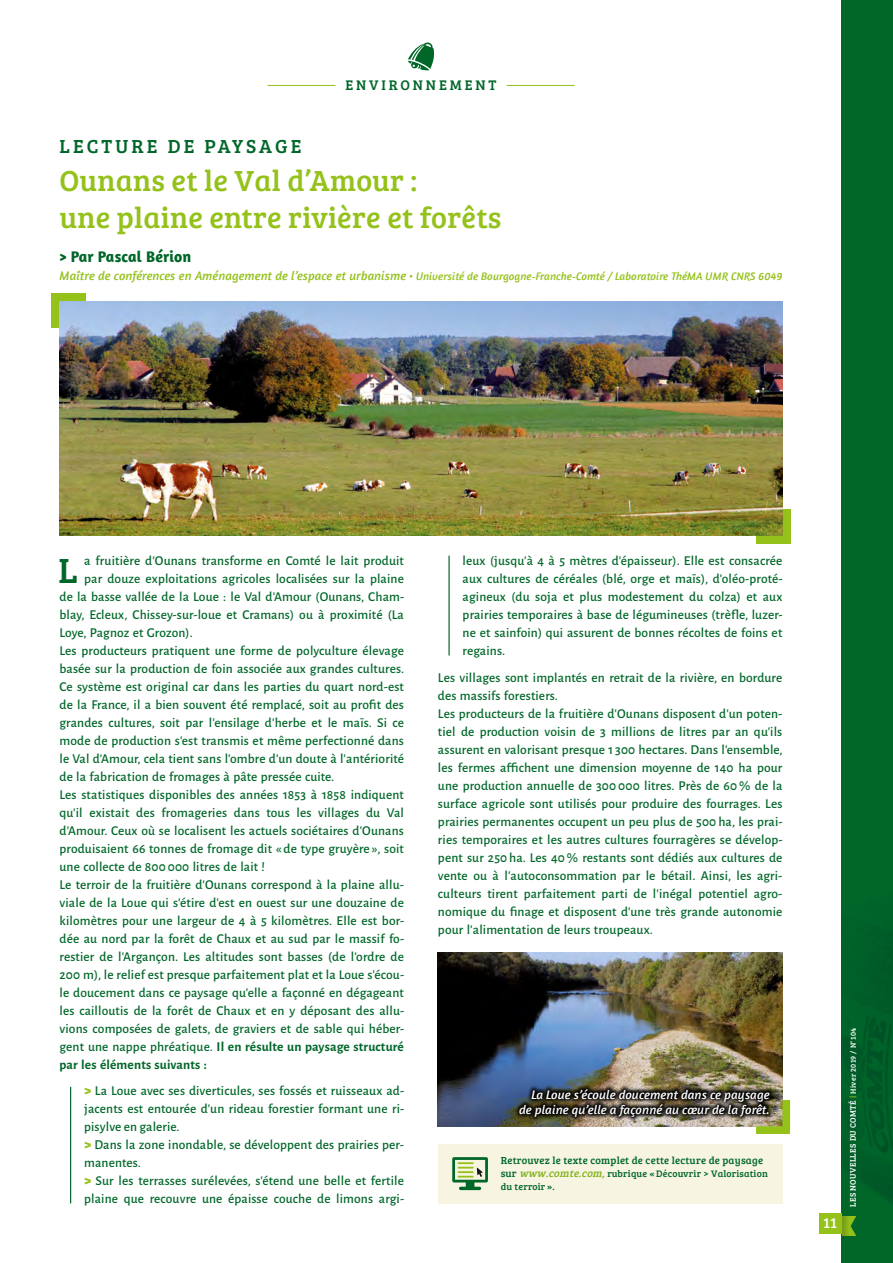
<style>
.page{position:relative;width:893px;height:1263px;background:#fff}
.page>*{position:absolute;margin:0;border:0;box-sizing:border-box;transform-origin:0 0}
.t1{font:36px "Bree Serif";color:#006729}
.t2{font:30px "Bree Serif";letter-spacing:.01em;color:#94c11a}
.t3{font:19.5px "Bree Serif";letter-spacing:.16em;color:#006729}
.t4{font:700 15.75px "Amaranth";letter-spacing:.01em;color:#006729}
.t5{font:14.85px "Bree Serif";color:#fff}
.t6{font:14.4px "Bree Serif";letter-spacing:.2em;color:#006729}
.t7{font:500 13.5px/18px "Alegreya Sans";letter-spacing:.01em;color:#006729;text-align:justify}
.t8{font:italic 12.75px "Amaranth";letter-spacing:.01em;color:#fff}
.t9{font:italic 11.25px "Amaranth";letter-spacing:.01em;color:#94c11a}
.t10{font:10.5px "Bree Serif";letter-spacing:.02em;color:#006729}
.t11{font:9.75px/12.8px "Bree Serif";letter-spacing:.02em;color:#006729}
.t12{font:8.25px "Bree Serif";letter-spacing:.04em;color:#fff}
.s1{font-size:12.75px}
.s2{font-size:12px}
.s3{font-weight:700}
.s4{font-weight:900;font-size:15px;color:#94c11a}
.s5{font-size:10.5px}
.s6{font-style:italic;font-size:10.8px;color:#83b31e}
.s7{font-size:8.1px;color:#94c11a}
.s8{font-size:7.5px}
</style>
<div class="page">
<div style="left:842px;top:0;width:51px;height:1263px;background:#006729"></div>
<img style="left:842px;top:926px;width:51px;height:310px">
<div style="left:819px;top:1213px;width:23px;height:20px;background:#94c11a"></div>
<svg style="left:842px;top:1216px;width:14px;height:20px"></svg>
<hr style="left:267px;top:85px;width:68px;height:1px;background:#94c11a">
<hr style="left:507px;top:85px;width:68px;height:1px;background:#94c11a">
<svg style="left:408px;top:42px;width:26px;height:29px"></svg>
<div style="left:52px;top:294px;width:34px;height:34px;background:#94c11a"></div>
<div style="left:756px;top:509px;width:34px;height:34px;background:#94c11a"></div>
<img style="left:60px;top:302px;width:722px;height:234px">
<hr style="left:70px;top:1087px;width:1px;height:116px;background:#006729">
<hr style="left:448px;top:556px;width:2px;height:99px;background:#006729">
<img style="left:438px;top:952px;width:344px;height:174px">
<svg style="left:756px;top:1100px;width:34px;height:34px"></svg>
<div style="left:438px;top:1144px;width:344px;height:59px;background:#f7f4e2"></div>
<svg style="left:452px;top:1157px;width:36px;height:33px"></svg>
<div style="left:514px;top:1083px;width:261px;height:39px;background:#000;opacity:.77"></div>
<p class="t6" style="left:345px;top:74px;width:152px">ENVIRONNEMENT</p>
<p class="t3" style="left:60px;top:132px;width:244px">LECTURE DE PAYSAGE</p>
<p class="t2" style="left:60px;top:159px;width:359px">Ounans et le Val d’Amour :</p>
<p class="t2" style="left:60px;top:196px;width:443px">une plaine entre rivière et forêts</p>
<p class="t4" style="left:60px;top:246px;width:133px">&gt; Par Pascal Bérion</p>
<p class="t9" style="left:60px;top:269px;width:724px"><span class="s1">Maître de conférences en Aménagement de l’espace et urbanisme</span> <span class="s2">•</span> Université de Bourgogne-Franche-Comté / Laboratoire ThéMA UMR CNRS 6049</p>
<p class="t1" style="left:58px;top:544px;width:21px">L</p>
<p class="t7" style="left:84px;top:551px;width:321px">a fruitière d’Ounans transforme en Comté le lait produit</p>
<p class="t7" style="left:84px;top:569px;width:321px">par douze exploitations agricoles localisées sur la plaine</p>
<p class="t7" style="left:60px;top:587px;width:346px">de la basse vallée de la Loue : le Val d’Amour (Ounans, Cham-</p>
<p class="t7" style="left:60px;top:605px;width:346px">blay, Ecleux, Chissey-sur-loue et Cramans) ou à proximité (La</p>
<p class="t7" style="left:60px;top:623px;width:135px">Loye, Pagnoz et Grozon).</p>
<p class="t7" style="left:60px;top:641px;width:346px">Les producteurs pratiquent une forme de polyculture élevage basée sur la production de foin associée aux grandes cultures.<br>Ce système est original car dans les parties du quart nord-est de la France, il a bien souvent été remplacé, soit au profit des grandes cultures, soit par l’ensilage d’herbe et le maïs. Si ce mode de production s’est transmis et même perfectionné dans le Val d’Amour, cela tient sans l’ombre d’un doute à l’antériorité de la fabrication de fromages à pâte pressée cuite.</p>
<p class="t7" style="left:60px;top:785px;width:346px">Les statistiques disponibles des années 1853 à 1858 indiquent qu’il existait des fromageries dans tous les villages du Val d’Amour. Ceux où se localisent les actuels sociétaires d’Ounans produisaient 66 tonnes de fromage dit « de type gruyère », soit une collecte de 800 000 litres de lait !</p>
<p class="t7" style="left:60px;top:875px;width:346px">Le terroir de la fruitière d’Ounans correspond à la plaine allu&shy;viale de la Loue qui s’étire d’est en ouest sur une douzaine de kilomètres pour une largeur de 4 à 5 kilomètres. Elle est bor&shy;dée au nord par la forêt de Chaux et au sud par le massif fo&shy;restier de l’Argançon. Les altitudes sont basses (de l’ordre de 200 m), le relief est presque parfaitement plat et la Loue s’écou&shy;le doucement dans ce paysage qu’elle a façonné en dégageant les cailloutis de la forêt de Chaux et en y déposant des allu&shy;vions composées de galets, de graviers et de sable qui héber&shy;gent une nappe phréatique. <span class="s3">Il en résulte un paysage structuré par les éléments suivants :</span></p>
<p class="t7" style="left:84px;top:1081px;width:322px"><span class="s4">&gt;</span> La Loue avec ses diverticules, ses fossés et ruisseaux ad&shy;jacents est entourée d’un rideau forestier formant une ri&shy;pisylve en galerie.</p>
<p class="t7" style="left:84px;top:1135px;width:321px"><span class="s4">&gt;</span> Dans la zone inondable, se développent des prairies per&shy;manentes.</p>
<p class="t7" style="left:84px;top:1171px;width:322px"><span class="s4">&gt;</span> Sur les terrasses surélevées, s’étend une belle et fertile plaine que recouvre une épaisse couche de limons argi-</p>
<p class="t7" style="left:463px;top:551px;width:322px">leux (jusqu’à 4 à 5 mètres d’épaisseur). Elle est consacrée aux cultures de céréales (blé, orge et maïs), d’oléo-proté&shy;agineux (du soja et plus modestement du colza) et aux prairies temporaires à base de légumineuses (trèfle, luzer&shy;ne et sainfoin) qui assurent de bonnes récoltes de foins et regains.</p>
<p class="t7" style="left:438px;top:668px;width:346px">Les villages sont implantés en retrait de la rivière, en bordure des massifs forestiers.</p>
<p class="t7" style="left:438px;top:704px;width:346px">Les producteurs de la fruitière d’Ounans disposent d’un poten&shy;tiel de production voisin de 3 millions de litres par an qu’ils assurent en valorisant presque 1 300 hectares. Dans l’ensemble, les fermes affichent une dimension moyenne de 140 ha pour une production annuelle de 300 000 litres. Près de 60 % de la surface agricole sont utilisés pour produire des fourrages. Les prairies permanentes occupent un peu plus de 500 ha, les prai&shy;ries temporaires et les autres cultures fourragères se dévelop&shy;pent sur 250 ha. Les 40 % restants sont dédiés aux cultures de vente ou à l’autoconsommation par le bétail. Ainsi, les agri&shy;culteurs tirent parfaitement parti de l’inégal potentiel agro&shy;nomique du finage et disposent d’une très grande autonomie pour l’alimentation de leurs troupeaux.</p>
<p class="t8" style="left:532px;top:1087px;width:240px">La Loue s’écoule doucement dans ce paysage</p>
<p class="t8" style="left:519px;top:1102px;width:252px">de plaine qu’elle a façonné au cœur de la forêt.</p>
<p class="t10" style="left:501px;top:1153px;width:264px">Retrouvez le texte complet de cette lecture de paysage</p>
<p class="t11" style="left:501px;top:1167px;width:269px"><span class="s5">sur</span> <span class="s6">www.comte.com,</span>rubrique «Découvrir &gt; Valorisation du terroir ».</p>
<p class="t5" style="left:823px;top:1212px;width:15px">11</p>
<p class="t12" style="left:847px;top:1207px;width:180px;rotate:-90deg">LES NOUVELLES DU COMTÉ <span class="s7">|</span> <span class="s8">Hiver 2019 / N°104</span></p>
</div>
